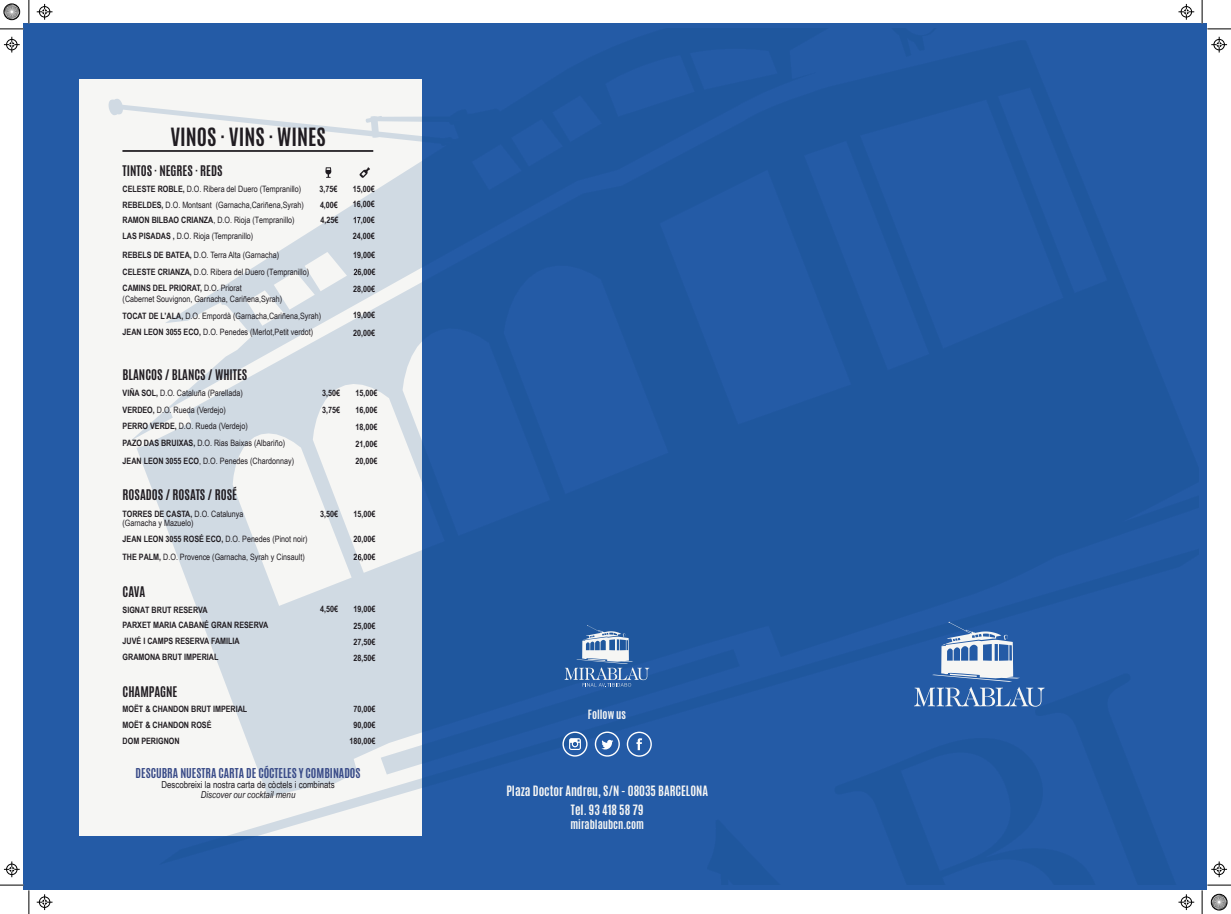
<style>
.page{position:relative;width:1231px;height:914px;background:#fff}
.page>*{position:absolute;margin:0;border:0;box-sizing:border-box;transform-origin:0 0}
.t1{font:700 21px "Antonio";color:#201c21}
.t2{font:700 12.25px "Antonio";color:#201c21}
.t3{font:700 11.9px/19.7px "Antonio";color:#f6f6f4;text-align:center}
.t4{font:700 11.38px "Antonio";color:#384a87}
.t5{font:700 10.67px "Antonio";color:#f6f6f4}
.t6{font:9.62px "Arial Narrow";color:#201c21}
.t7{font:italic 9.62px "Arial Narrow";color:#201c21}
.t8{font:8.75px/16.6px "Arial Narrow";color:#201c21}
.t9{font:700 8.75px/15.8px "Arial Narrow";color:#201c21}
.s1{font-weight:700}
</style>
<div class="page">
<div style="left:24px;top:24px;width:1183px;height:866px;background:#245ba6"></div>
<div style="left:79px;top:79px;width:342px;height:756px;background:#f6f6f4"></div>
<svg style="left:159px;top:797px;width:222px;height:39px"></svg>
<svg style="left:136px;top:79px;width:286px;height:718px"></svg>
<svg style="left:354px;top:269px;width:3px;height:6px"></svg>
<svg style="left:358px;top:554px;width:3px;height:6px"></svg>
<hr style="left:122px;top:150px;width:251px;height:2px;background:#201c21">
<svg style="left:354px;top:217px;width:7px;height:6px"></svg>
<svg style="left:325px;top:167px;width:6px;height:11px"></svg>
<svg style="left:359px;top:167px;width:11px;height:11px"></svg>
<svg style="left:0;top:884px;width:30px;height:29px"></svg>
<svg style="left:1202px;top:0;width:29px;height:30px"></svg>
<svg style="left:37px;top:4px;width:15px;height:16px"></svg>
<svg style="left:1178px;top:4px;width:16px;height:16px"></svg>
<svg style="left:37px;top:894px;width:15px;height:16px"></svg>
<svg style="left:4px;top:37px;width:16px;height:15px"></svg>
<svg style="left:4px;top:861px;width:16px;height:16px"></svg>
<svg style="left:1211px;top:37px;width:16px;height:15px"></svg>
<svg style="left:0;top:0;width:30px;height:30px"></svg>
<svg style="left:381px;top:621px;width:850px;height:292px"></svg>
<h1 class="t1" style="left:170px;top:121px;width:157px">VINOS · VINS · WINES</h1>
<h2 class="t2" style="left:123px;top:162px;width:101px">TINTOS · NEGRES · REDS</h2>
<p class="t9" style="left:320px;top:180px;width:19px">3,75€</p>
<p class="t9" style="left:353px;top:180px;width:23px;text-align:right">15,00€<br>16,00€ ,00€<br>24,00€</p>
<p class="t8" style="left:123px;top:181px;width:183px;line-height:15.8px"><span class="s1">CELESTE ROBLE,</span> D.O. Ribera del Duero (Tempranillo)<br><span class="s1">REBELDES,</span> D.O. Montsant (Garnacha,Cariñena,Syrah)</p>
<p class="t9" style="left:320px;top:196px;width:19px">4,00€</p>
<p class="t8" style="left:123px;top:212px;width:174px"><span class="s1">RAMON BILBAO CRIANZA</span>, D.O. Rioja (Tempranillo)</p>
<p class="t9" style="left:321px;top:212px;width:19px">4,25€</p>
<p class="t8" style="left:123px;top:227px;width:132px"><span class="s1">LAS PISADAS ,</span> D.O. Rioja (Tempranillo)</p>
<p class="t8" style="left:123px;top:246px;width:188px"><span class="s1">REBELS DE BATEA,</span> D.O. Terra Alta (Garnacha)<br><span class="s1">CELESTE CRIANZA,</span> D.O. Ribera del Duero (Tempranillo)<br><span class="s1">CAMINS DEL PRIORAT,</span> D.O. Priorat</p>
<p class="t8" style="left:123px;top:290px;width:200px">(Cabernet Souvignon, Garnacha, Cariñena,Syrah)<br><span class="s1">TOCAT DE L’ALA,</span> D.O. Empordà (Garnacha,Cariñena,Syrah)<br><span class="s1">JEAN LEON 3055 ECO,</span> D.O. Penedes (Merlot,Petit verdot)</p>
<p class="t9" style="left:353px;top:245px;width:24px;line-height:17.2px;text-align:center">19,00€<br>6,00€<br>28,00€</p>
<p class="t9" style="left:353px;top:305px;width:23px;line-height:18.4px">19,00€<br>20,00€</p>
<h2 class="t2" style="left:123px;top:365px;width:126px">BLANCOS / BLANCS / WHITES</h2>
<p class="t8" style="left:123px;top:384px;width:164px"><span class="s1">VIÑA SOL,</span> D.O. Cataluña (Parellada)<br><span class="s1">VERDEO,</span> D.O. Rueda (Verdejo)<br><span class="s1">PERRO VERDE,</span> D.O. Rueda (Verdejo)<br><span class="s1">PAZO DAS BRUIXAS,</span> D.O. Rias Baixas (Albariño)</p>
<p class="t8" style="left:123px;top:452px;width:173px"><span class="s1">JEAN LEON 3055 ECO</span>, D.O. Penedes (Chardonnay)</p>
<h2 class="t2" style="left:123px;top:486px;width:116px">ROSADOS / ROSATS / ROSÉ</h2>
<p class="t8" style="left:123px;top:509px;width:122px;line-height:8.8px"><span class="s1">TORRES DE CASTA,</span> D.O. Catalunya (Garnacha y Mazuelo)</p>
<p class="t8" style="left:123px;top:530px;width:187px;line-height:17.5px"><span class="s1">JEAN LEON 3055 ROSÉ ECO,</span> D.O. Penedes (Pinot noir)<br><span class="s1">THE PALM,</span> D.O. Provence (Garnacha, Syrah y Cinsault)</p>
<h2 class="t2" style="left:123px;top:582px;width:24px">CAVA</h2>
<p class="t9" style="left:123px;top:601px;width:147px">SIGNAT BRUT RESERVA<br>PARXET MARIA CABANÉ GRAN RESERVA<br>JUVÉ I CAMPS RESERVA FAMILIA<br>GRAMONA BRUT IMPERIAL</p>
<h2 class="t2" style="left:123px;top:682px;width:56px">CHAMPAGNE</h2>
<p class="t9" style="left:322px;top:384px;width:19px">3,50€</p>
<p class="t9" style="left:356px;top:384px;width:23px">15,00€</p>
<p class="t9" style="left:322px;top:402px;width:19px">3,75€</p>
<p class="t9" style="left:356px;top:401px;width:23px;line-height:17.1px;text-align:justify">16,00€ 18,00€ 21,00€ 20,00€</p>
<p class="t9" style="left:320px;top:505px;width:19px">3,50€</p>
<p class="t9" style="left:354px;top:505px;width:23px">15,00€</p>
<p class="t9" style="left:354px;top:529px;width:23px;line-height:18.4px">20,00€<br>2 ,00€</p>
<p class="t9" style="left:320px;top:601px;width:19px">4,50€</p>
<p class="t9" style="left:354px;top:600px;width:23px;line-height:16.6px">19,00€<br>25,00€</p>
<p class="t9" style="left:354px;top:633px;width:23px">27,50€<br>28,50€</p>
<p class="t9" style="left:123px;top:700px;width:126px">MOËT &amp; CHANDON BRUT IMPERIAL<br>MOËT &amp; CHANDON ROSÉ<br>DOM PERIGNON</p>
<p class="t9" style="left:350px;top:700px;width:27px;text-align:center">70,00€<br>90,00€<br>180,00€</p>
<h3 class="t4" style="left:136px;top:764px;width:226px">DESCUBRA NUESTRA CARTA DE CÓCTELES Y COMBINADOS</h3>
<p class="t6" style="left:161px;top:777px;width:175px">Descobreixi la nostra carta de còctels i combinats</p>
<p class="t7" style="left:201px;top:787px;width:96px">Discover our cocktail menu</p>
<p class="t5" style="left:588px;top:706px;width:40px">Follow us</p>
<h3 class="t3" style="left:506px;top:780px;width:203px">Plaza Doctor Andreu, S/N - 08035 BARCELONA<br>Tel. 93 418 58 79</h3>
<p class="t5" style="left:570px;top:815px;width:75px">mirablaubcn.com</p>
</div>
